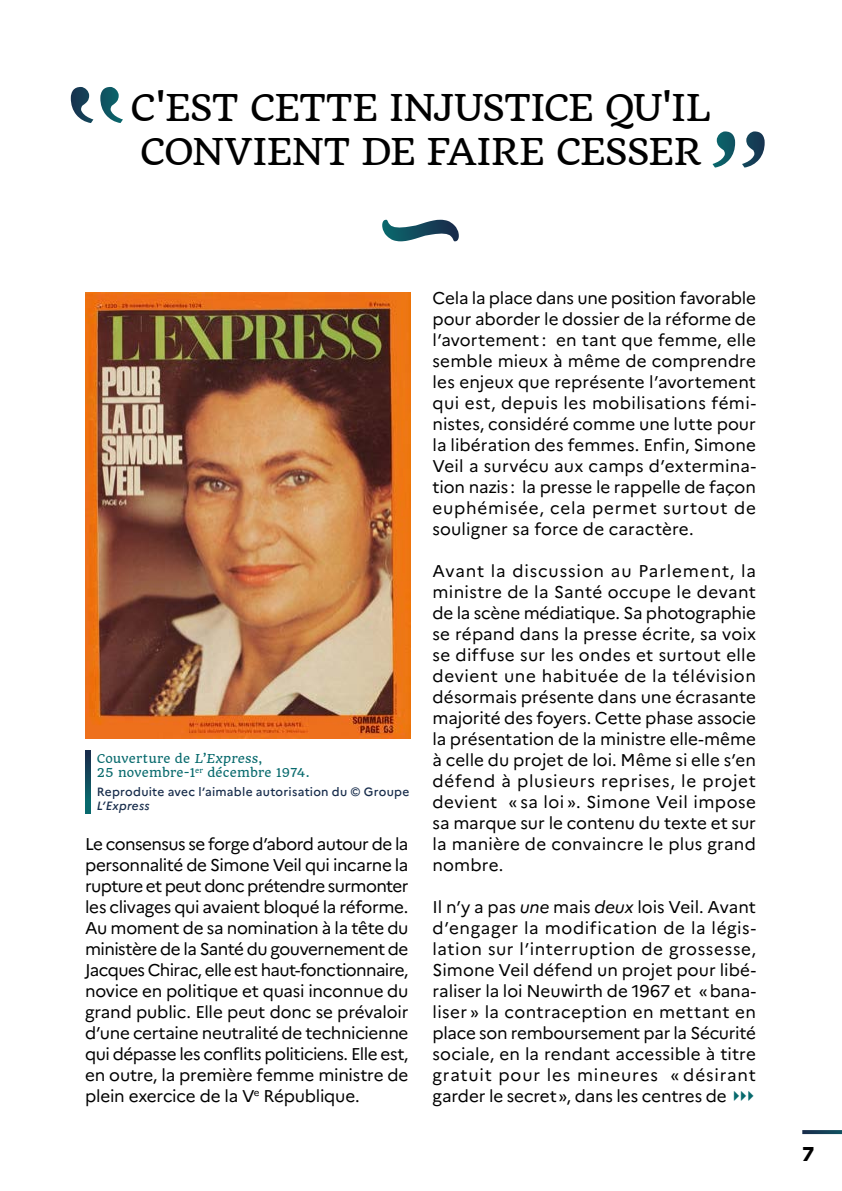
<style>
.page{position:relative;width:842px;height:1191px;background:#fff}
.page>*{position:absolute;margin:0;border:0;box-sizing:border-box;transform-origin:0 0}
.titre{font:108px "Arbutus Slab";color:#fff}
.titre-2{font:36px/44px "Quando";letter-spacing:-.02em;color:#000}
.t1{font:800 20px "Marianne";color:#000}
.Texte{font:17px/21px "Marianne";letter-spacing:.005em;color:#000;text-align:justify}
.cote{font:500 12px/14px "Marianne";letter-spacing:.02em;color:#182d4c}
.Titre_légende{font:12px/14px "Quando";letter-spacing:.015em;color:#086a6d}
.s1{font-style:italic}
</style>
<div class="page">
<svg style="left:382px;top:220px;width:77px;height:21px"></svg>
<img style="left:85px;top:292px;width:326px;height:446px">
<svg style="left:85px;top:751px;width:6px;height:62px"></svg>
<svg style="left:802px;top:1130px;width:40px;height:4px"></svg>
<p class="titre-2" style="left:130px;top:85px;width:582px">C'EST CETTE INJUSTICE QU'IL<br>CONVIENT DE FAIRE CESSER</p>
<p class="titre" style="left:771px;top:181px;width:67px;rotate:-180deg">“</p>
<p class="Titre_légende" style="left:97px;top:751px;width:214px">Couverture de L’Express,<br>25 novembre-1<sup>er</sup> décembre 1974.</p>
<p class="cote" style="left:97px;top:784px;width:314px">Reproduite avec l’aimable autorisation du © Groupe<br><span class="s1">L’Express</span></p>
<p class="Texte" style="left:85px;top:832px;width:325px">Le consensus se forge d’abord autour de la personnalité de Simone Veil qui incarne la rupture et peut donc prétendre surmonter les clivages qui avaient bloqué la réforme.<br>Au moment de sa nomination à la tête du ministère de la Santé du gouvernement de Jacques Chirac, elle est haut-fonctionnaire, novice en politique et quasi inconnue du grand public. Elle peut donc se prévaloir d’une certaine neutralité de technicienne qui dépasse les conflits politiciens. Elle est, en outre, la première femme ministre de plein exercice de la V<sup>e</sup> République.</p>
<p class="Texte" style="left:432px;top:286px;width:325px">Cela la place dans une position favorable pour aborder le dossier de la réforme de l’avortement : en tant que femme, elle semble mieux à même de comprendre les enjeux que représente l’avortement qui est, depuis les mobilisations fémi&shy;nistes, considéré comme une lutte pour la libération des femmes. Enfin, Simone Veil a survécu aux camps d’extermina&shy;tion nazis : la presse le rappelle de façon euphémisée, cela permet surtout de souligner sa force de caractère.</p>
<p class="Texte" style="left:432px;top:559px;width:325px">Avant la discussion au Parlement, la ministre de la Santé occupe le devant de la scène médiatique. Sa photographie se répand dans la presse écrite, sa voix se diffuse sur les ondes et surtout elle devient une habituée de la télévision désormais présente dans une écrasante majorité des foyers. Cette phase associe la présentation de la ministre elle-même à celle du projet de loi. Même si elle s’en défend à plusieurs reprises, le projet devient « sa loi ». Simone Veil impose sa marque sur le contenu du texte et sur la manière de convaincre le plus grand nombre.</p>
<p class="Texte" style="left:432px;top:895px;width:325px">Il n’y a pas <span class="s1">une</span> mais <span class="s1">deux</span> lois Veil. Avant d’engager la modification de la légis&shy;lation sur l’interruption de grossesse, Simone Veil défend un projet pour libé&shy;raliser la loi Neuwirth de 1967 et « bana&shy;liser » la contraception en mettant en place son remboursement par la Sécurité sociale, en la rendant accessible à titre gratuit pour les mineures « désirant garder le secret », dans les centres de</p>
<p class="t1" style="left:802px;top:1138px;width:13px">7</p>
</div>
